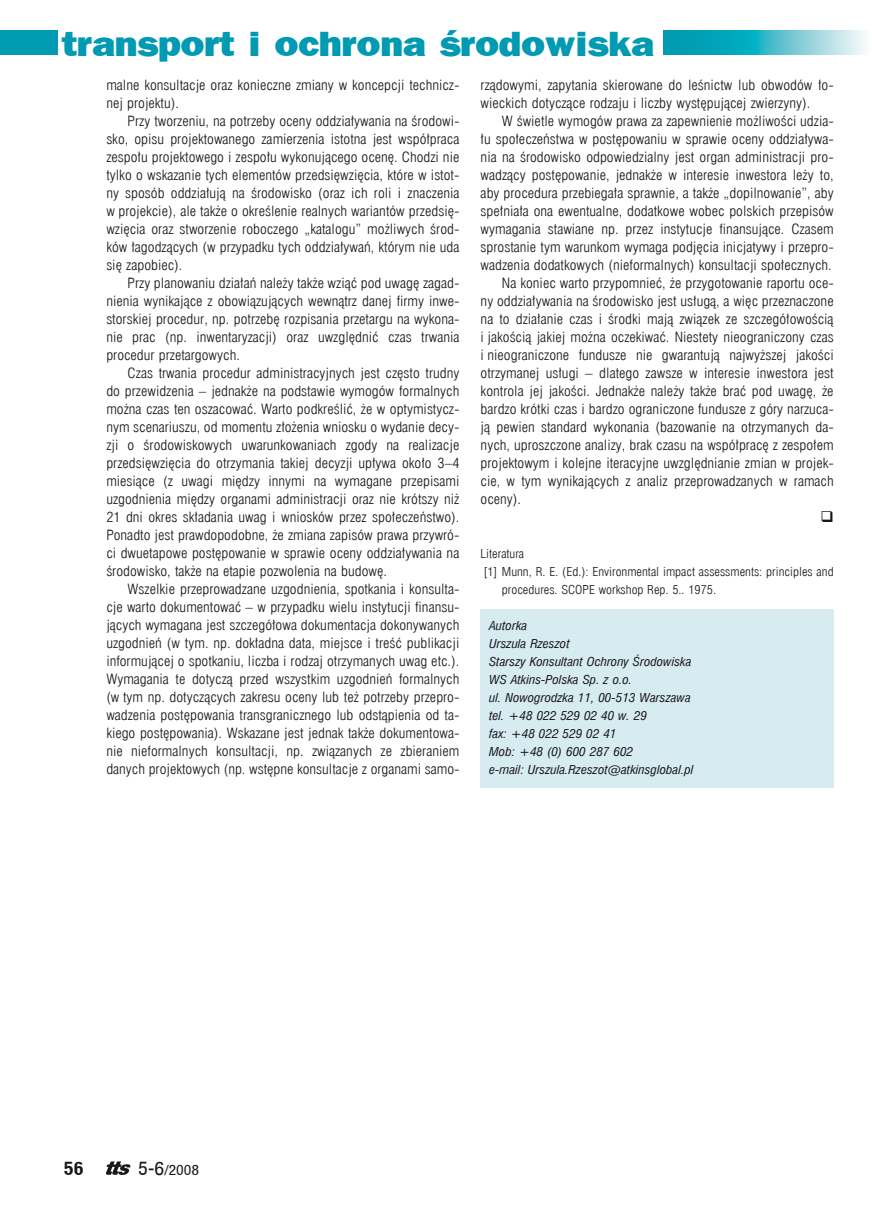
<style>
.page{position:relative;width:872px;height:1212px;background:#fff}
.page>*{position:absolute;margin:0;border:0;box-sizing:border-box;transform-origin:0 0}
.t1{font:36px "Frankfurt Goth Hvypl";color:#009ab2;scale:1.1 1}
.t2{font:700 18px "Switzerland Condpl";color:#1a171c;scale:1.1 1}
.t3{font:13.8px/18px "Swis 721 Lt Cn EU Normal";color:#1a171c;text-align:justify;scale:1.1 1}
.t4{font:13.8px "Switzerland Condpl";color:#1a171c;scale:1.1 1}
.t5{font:12px/18px "Swis 721 Cn EU Italic";color:#1a171c;scale:1.1 1}
.t6{font:12px "Swis 721 Lt Cn EU Normal";color:#1a171c;scale:1.1 1}
.s1{font-size:18px}
</style>
<div class="page">
<div style="left:0;top:30px;width:57px;height:25px;background:#009ab2"></div>
<svg style="left:663px;top:30px;width:202px;height:25px;background:#4ebdcc"></svg>
<svg style="left:106px;top:1161px;width:24px;height:14px"></svg>
<div style="left:480px;top:610px;width:353px;height:178px;background:#d6ecf0"></div>
<h1 class="t1" style="left:62px;top:21px;width:539px">transport i ochrona środowiska</h1>
<p class="t3" style="left:106px;top:76px;width:322px">malne konsultacje oraz konieczne zmiany w koncepcji technicz&shy;nej projektu).</p>
<p class="t3" style="left:106px;top:112px;width:322px;text-indent:21px">Przy tworzeniu, na potrzeby oceny oddziaływania na środowi&shy;sko, opisu projektowanego zamierzenia istotna jest współpraca zespołu projektowego i zespołu wykonującego ocenę. Chodzi nie tylko o wskazanie tych elementów przedsięwzięcia, które w istot&shy;ny sposób oddziałują na środowisko (oraz ich roli i znaczenia w projekcie), ale także o określenie realnych wariantów przedsię&shy;wzięcia oraz stworzenie roboczego „katalogu” możliwych środ&shy;ków łagodzących (w przypadku tych oddziaływań, którym nie uda się zapobiec).</p>
<p class="t3" style="left:106px;top:274px;width:322px;text-indent:21px">Przy planowaniu działań należy także wziąć pod uwagę zagad&shy;nienia wynikające z obowiązujących wewnątrz danej firmy inwe&shy;storskiej procedur, np. potrzebę rozpisania przetargu na wykona&shy;nie prac (np. inwentaryzacji) oraz uwzględnić czas trwania procedur przetargowych.</p>
<p class="t3" style="left:106px;top:364px;width:322px;text-indent:21px">Czas trwania procedur administracyjnych jest często trudny do przewidzenia – jednakże na podstawie wymogów formalnych można czas ten oszacować. Warto podkreślić, że w optymistycz&shy;nym scenariuszu, od momentu złożenia wniosku o wydanie decy&shy;zji o środowiskowych uwarunkowaniach zgody na realizacje przedsięwzięcia do otrzymania takiej decyzji upływa około 3–4 miesiące (z uwagi między innymi na wymagane przepisami uzgodnienia między organami administracji oraz nie krótszy niż 21 dni okres składania uwag i wniosków przez społeczeństwo).<br>Ponadto jest prawdopodobne, że zmiana zapisów prawa przywró&shy;ci dwuetapowe postępowanie w sprawie oceny oddziaływania na środowisko, także na etapie pozwolenia na budowę.</p>
<p class="t3" style="left:106px;top:580px;width:322px;text-indent:21px">Wszelkie przeprowadzane uzgodnienia, spotkania i konsulta&shy;cje warto dokumentować – w przypadku wielu instytucji finansu&shy;jących wymagana jest szczegółowa dokumentacja dokonywanych uzgodnień (w tym. np. dokładna data, miejsce i treść publikacji informującej o spotkaniu, liczba i rodzaj otrzymanych uwag etc.).<br>Wymagania te dotyczą przed wszystkim uzgodnień formalnych (w tym np. dotyczących zakresu oceny lub też potrzeby przepro&shy;wadzenia postępowania transgranicznego lub odstąpienia od ta&shy;kiego postępowania). Wskazane jest jednak także dokumentowa&shy;nie nieformalnych konsultacji, np. związanych ze zbieraniem danych projektowych (np. wstępne konsultacje z organami samo-</p>
<p class="t3" style="left:480px;top:76px;width:322px">rządowymi, zapytania skierowane do leśnictw lub obwodów ło&shy;wieckich dotyczące rodzaju i liczby występującej zwierzyny).</p>
<p class="t3" style="left:502px;top:112px;width:303px">W świetle wymogów prawa za zapewnienie możliwości udzia-</p>
<p class="t3" style="left:480px;top:130px;width:322px">łu społeczeństwa w postępowaniu w sprawie oceny oddziaływa-</p>
<p class="t3" style="left:480px;top:148px;width:322px">nia na środowisko odpowiedzialny jest organ administracji pro-</p>
<p class="t3" style="left:480px;top:166px;width:322px">wadzący postępowanie, jednakże w interesie inwestora leży to,</p>
<p class="t3" style="left:480px;top:184px;width:322px">aby procedura przebiegała sprawnie, a także „dopilnowanie”, aby</p>
<p class="t3" style="left:480px;top:202px;width:322px">spełniała ona ewentualne, dodatkowe wobec polskich przepisów</p>
<p class="t3" style="left:480px;top:220px;width:322px">wymagania stawiane np. przez instytucje finansujące. Czasem</p>
<p class="t3" style="left:480px;top:238px;width:322px">sprostanie tym warunkom wymaga podjęcia inicjatywy i przepro-</p>
<p class="t3" style="left:480px;top:256px;width:321px">wadzenia dodatkowych (nieformalnych) konsultacji społecznych.</p>
<p class="t3" style="left:502px;top:274px;width:303px">Na koniec warto przypomnieć, że przygotowanie raportu oce-</p>
<p class="t3" style="left:480px;top:292px;width:322px">ny oddziaływania na środowisko jest usługą, a więc przeznaczone</p>
<p class="t3" style="left:480px;top:310px;width:322px">na to działanie czas i środki mają związek ze szczegółowością</p>
<p class="t3" style="left:480px;top:328px;width:322px">i jakością jakiej można oczekiwać. Niestety nieograniczony czas</p>
<p class="t3" style="left:480px;top:346px;width:322px">i nieograniczone fundusze nie gwarantują najwyższej jakości</p>
<p class="t3" style="left:480px;top:364px;width:322px">otrzymanej usługi – dlatego zawsze w interesie inwestora jest</p>
<p class="t3" style="left:480px;top:382px;width:322px">kontrola jej jakości. Jednakże należy także brać pod uwagę, że</p>
<p class="t3" style="left:480px;top:400px;width:322px">bardzo krótki czas i bardzo ograniczone fundusze z góry narzuca-</p>
<p class="t3" style="left:480px;top:418px;width:322px">ją pewien standard wykonania (bazowanie na otrzymanych da-</p>
<p class="t3" style="left:480px;top:436px;width:322px">nych, uproszczone analizy, brak czasu na współpracę z zespołem</p>
<p class="t3" style="left:480px;top:454px;width:322px">projektowym i kolejne iteracyjne uwzględnianie zmian w projek-</p>
<p class="t3" style="left:480px;top:472px;width:322px">cie, w tym wynikających z analiz przeprowadzanych w ramach</p>
<p class="t3" style="left:480px;top:490px;width:38px">oceny).</p>
<p class="t6" style="left:480px;top:546px;width:41px">Literatura</p>
<p class="t6" style="left:483px;top:564px;width:320px">[1] Munn, R. E. (Ed.): Environmental impact assessments: principles and</p>
<p class="t6" style="left:502px;top:582px;width:196px">procedures. SCOPE workshop Rep. 5.. 1975.</p>
<p class="t5" style="left:489px;top:617px;width:187px">Autorka<br>Urszula Rzeszot<br>Starszy Konsultant Ochrony Środowiska<br>WS Atkins-Polska Sp. z o.o.<br>ul. Nowogrodzka 11, 00-513 Warszawa tel. +48 022 529 02 40 w. 29<br>fax: +48 022 529 02 41<br>Mob: +48 (0) 600 287 602<br>e-mail: Urszula.Rzeszot@atkinsglobal.pl</p>
<h2 class="t2" style="left:64px;top:1157px;width:19px">56</h2>
<p class="t4" style="left:138px;top:1160px;width:57px"><span class="s1">5-6</span>/2008</p>
</div>
